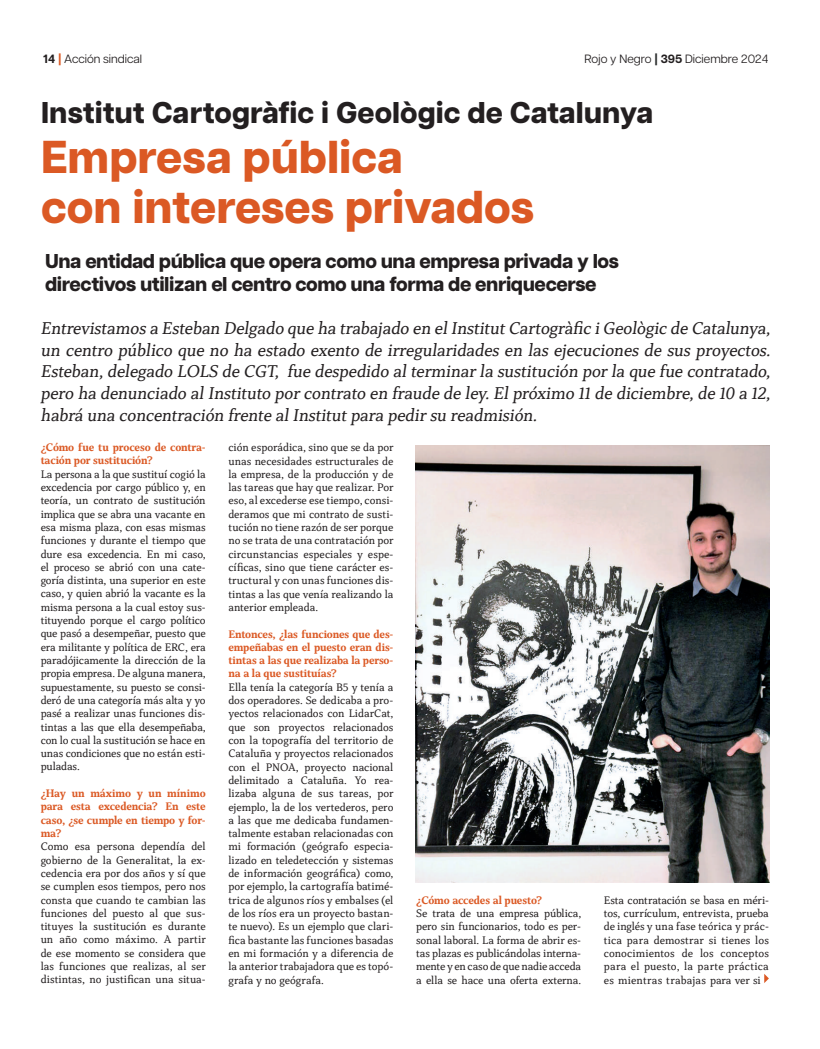
<style>
.page{position:relative;width:820px;height:1049px;background:#fff}
.page>*{position:absolute;margin:0;border:0;box-sizing:border-box;transform-origin:0 0}
.t1{font:800 46px/50px "Articulat CF";color:#db5924}
.t2{font:800 30px "Articulat CF";color:#231f20}
.t3{font:800 20px/23px "Articulat CF";letter-spacing:-.02em;color:#231f20}
.t4{font:18px/21.6px "Capitolina W03";letter-spacing:-.01em;color:#231f20;text-align:justify}
.t5{font:12px "Articulat CF";color:#231f20}
.t6{font:11.5px/13.3px "Capitolina W03";letter-spacing:-.005em;color:#231f20;text-align:justify}
.t7{font:700 11.5px/13.3px "Capitolina W03";letter-spacing:-.01em;color:#db5924;text-align:justify}
.s1{font-weight:700}
.s2{font-weight:800;color:#db5924}
.s3{font-weight:800;color:#282a2b}
</style>
<div class="page">
<svg style="left:764px;top:974px;width:4px;height:9px"></svg>
<img style="left:415px;top:445px;width:354px;height:437px">
<p class="t5" style="left:43px;top:52px;width:100px"><span class="s1">14</span> <span class="s2">|</span> Acción sindical</p>
<p class="t5" style="left:584px;top:52px;width:185px">Rojo y Negro <span class="s3">|</span> <span class="s1">395</span> Diciembre 2024</p>
<h2 class="t2" style="left:41px;top:95px;width:613px">Institut Cartogràfic i Geològic de Catalunya</h2>
<h1 class="t1" style="left:41px;top:135px;width:494px">Empresa pública<br>con intereses privados</h1>
<h3 class="t3" style="left:45px;top:251px;width:575px">Una entidad pública que opera como una empresa privada y los directivos utilizan el centro como una forma de enriquecerse</h3>
<p class="t4" style="left:40px;top:318px;width:734px">Entrevistamos a Esteban Delgado que ha trabaj ado en elInstitutCartogràfic iGeològic de Catalunya, un centro público que no ha estado exento de irregularidades en las ej ecuciones de sus proyectos.<br>Esteban,delegado LOLS de CGT, fue despedido alterminar la sustitución por la que fue contratado, pero ha denunciado alInstituto por contrato en fraude de ley.Elpróximo 11 de diciembre,de 10 a 12, habrá una concentración frente alInstitutpara pedir su readmisión.</p>
<p class="t7" style="left:41px;top:441px;width:166px">¿Cómo fue tu proceso de contra&shy;tación por sustitución?</p>
<p class="t6" style="left:41px;top:467px;width:166px">La persona a la que sustituí cogió la excedencia por cargo público y, en teoría, un contrato de sustitución implica que se abra una vacante en esa misma plaza, con esas mismas funciones y durante el tiempo que dure esa excedencia. En mi caso, el proceso se abrió con una cate&shy;goría distinta, una superior en este caso, y quien abrió la vacante es la misma persona a la cual estoy sus&shy;tituyendo porque el cargo político que pasó a desempeñar, puesto que era militante y política de ERC, era paradójicamente la dirección de la propia empresa. De alguna manera, supuestamente, su puesto se consi&shy;deró de una categoría más alta y yo pasé a realizar unas funciones dis&shy;tintas a las que ella desempeñaba, con lo cual la sustitución se hace en unas condiciones que no están esti&shy;puladas.</p>
<p class="t7" style="left:41px;top:787px;width:166px">¿Hay un máximo y un mínimo para esta excedencia? En este caso, ¿se cumple en tiempo y for&shy;ma?</p>
<p class="t6" style="left:41px;top:840px;width:166px">Como esa persona dependía del gobierno de la Generalitat, la ex&shy;cedencia era por dos años y sí que se cumplen esos tiempos, pero nos consta que cuando te cambian las funciones del puesto al que sus&shy;tituyes la sustitución es durante un año como máximo. A partir de ese momento se considera que las funciones que realizas, al ser distintas, no justifican una situa-</p>
<p class="t6" style="left:228px;top:441px;width:166px">ción esporádica, sino que se da por unas necesidades estructurales de la empresa, de la producción y de las tareas que hay que realizar. Por eso, al excederse ese tiempo, consi&shy;deramos que mi contrato de susti&shy;tución no tiene razón de ser porque no se trata de una contratación por circunstancias especiales y espe&shy;cíficas, sino que tiene carácter es&shy;tructural y con unas funciones dis&shy;tintas a las que venía realizando la anterior empleada.</p>
<p class="t7" style="left:228px;top:627px;width:166px">Entonces, ¿las funciones que des&shy;empeñabas en el puesto eran dis&shy;tintas a las que realizaba la perso&shy;na a la que sustituías?</p>
<p class="t6" style="left:228px;top:680px;width:166px">Ella tenía la categoría B5 y tenía a dos operadores. Se dedicaba a pro&shy;yectos relacionados con LidarCat, que son proyectos relacionados con la topografía del territorio de Cataluña y proyectos relacionados con el PNOA, proyecto nacional delimitado a Cataluña. Yo rea&shy;lizaba alguna de sus tareas, por ejemplo, la de los vertederos, pero a las que me dedicaba fundamen&shy;talmente estaban relacionadas con mi formación (geógrafo especia&shy;lizado en teledetección y sistemas de información geográfica) como, por ejemplo, la cartografía batimé&shy;trica de algunos ríos y embalses (el de los ríos era un proyecto bastan&shy;te nuevo). Es un ejemplo que clari&shy;fica bastante las funciones basadas en mi formación y a diferencia de la anterior trabajadora que es topó&shy;grafa y no geógrafa.</p>
<p class="t7" style="left:416px;top:893px;width:127px">¿Cómo accedes al puesto?</p>
<p class="t6" style="left:416px;top:907px;width:166px">Se trata de una empresa pública, pero sin funcionarios, todo es per&shy;sonal laboral. La forma de abrir es&shy;tas plazas es publicándolas interna&shy;mente y en caso de que nadie acceda a ella se hace una oferta externa.</p>
<p class="t6" style="left:603px;top:893px;width:166px">Esta contratación se basa en méri&shy;tos, currículum, entrevista, prueba de inglés y una fase teórica y prác&shy;tica para demostrar si tienes los conocimientos de los conceptos para el puesto, la parte práctica es mientras trabajas para ver si</p>
</div>
